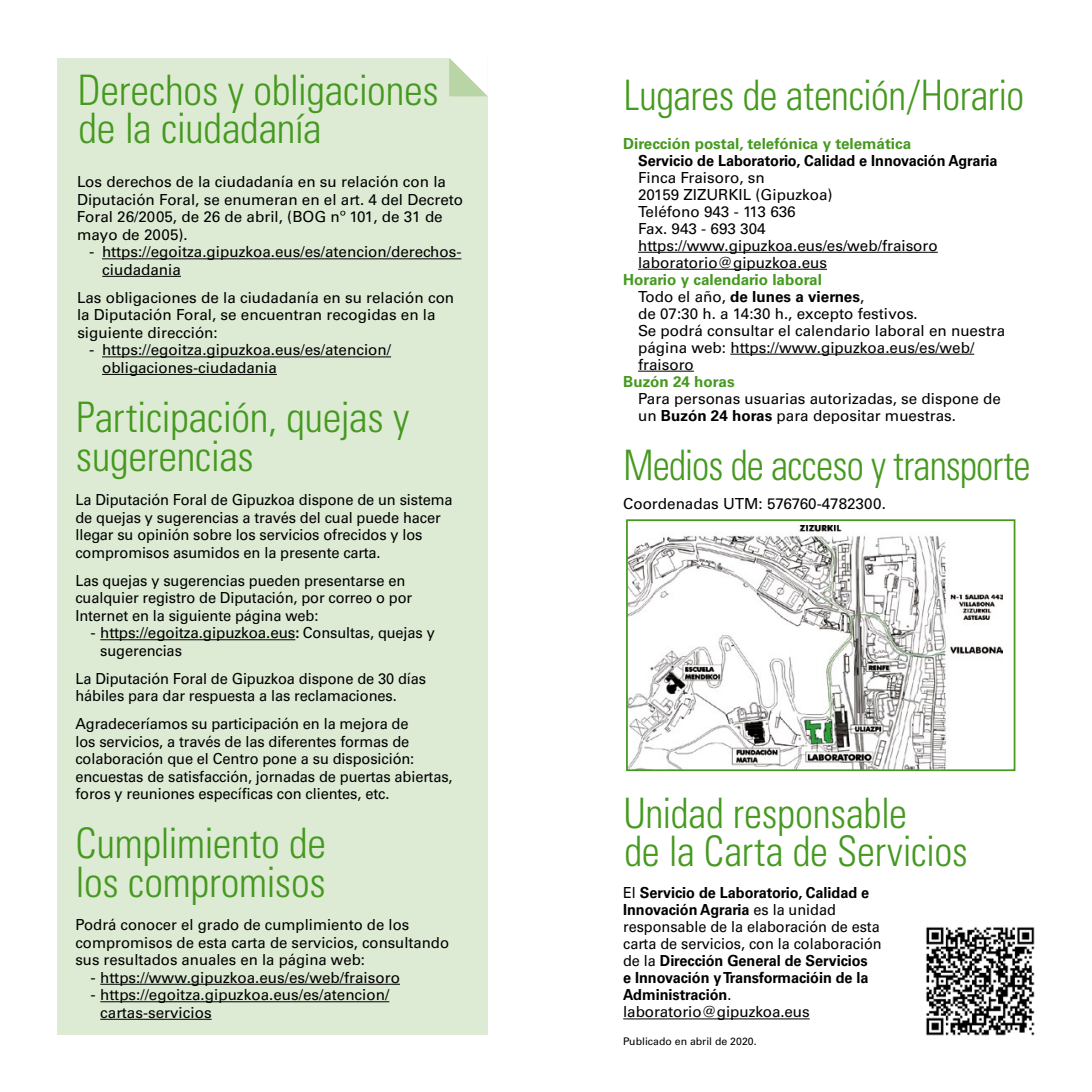
<style>
.page{position:relative;width:1092px;height:1092px;background:#fff}
.page>*{position:absolute;margin:0;border:0;box-sizing:border-box;transform-origin:0 0}
.SIN_PART{font:300 condensed 42px/38.5px "Univers";letter-spacing:-.01em;color:#45991f}
.SIN_PART-2{font:300 condensed 42px/38.5px "Univers";letter-spacing:-.01em;color:#45991f;scale:.96 1}
.SIN_PART-3{font:300 condensed 42px "Univers";letter-spacing:-.01em;color:#45991f;scale:.95 1}
.SIN_PART-4{font:300 condensed 42px "Univers";letter-spacing:-.01em;color:#45991f;scale:.92 1}
.SIN_PART-5{font:15.22px/17.5px "Univers";color:#000}
.SIN_PART-6{font:15.22px/17.5px "Univers";color:#000;scale:.96 1}
.SIN_PART-7{font:700 15.22px/17px "Univers";letter-spacing:-.005em;color:#000;scale:.95 1}
.SIN_PART-8{font:700 15.22px "Univers";color:#45991f}
.SIN_PART-9{font:10.5px "Univers";color:#000}
.s1{font-size:15.75px}
.s2{font-weight:700}
.s3{font-weight:400}
</style>
<div class="page">
<div style="left:57px;top:58px;width:430px;height:976px;background:#ddebd4"></div>
<svg style="left:449px;top:58px;width:39px;height:38px"></svg>
<hr style="left:102px;top:258px;width:359px;height:1px;background:#000">
<hr style="left:102px;top:276px;width:79px;height:1px;background:#000">
<hr style="left:102px;top:356px;width:289px;height:1px;background:#000">
<hr style="left:102px;top:374px;width:175px;height:1px;background:#000">
<hr style="left:100px;top:983px;width:300px;height:1px;background:#000">
<hr style="left:100px;top:1001px;width:289px;height:1px;background:#000">
<hr style="left:100px;top:1018px;width:111px;height:1px;background:#000">
<hr style="left:100px;top:639px;width:195px;height:1px;background:#000">
<hr style="left:623px;top:1018px;width:186px;height:1px;background:#000">
<hr style="left:638px;top:252px;width:299px;height:1px;background:#000">
<hr style="left:638px;top:269px;width:189px;height:1px;background:#000">
<hr style="left:730px;top:354px;width:244px;height:1px;background:#000">
<hr style="left:638px;top:371px;width:56px;height:1px;background:#000">
<img style="left:629px;top:525px;width:373px;height:243px">
<div style="left:626px;top:519px;width:389px;height:252px;border:2px solid #45991f"></div>
<img style="left:926px;top:927px;width:109px;height:109px">
<p class="SIN_PART" style="left:77px;top:70px;width:363px">Derechos y obligaciones de la ciudadanía</p>
<p class="SIN_PART-5" style="left:77px;top:173px;width:388px">Los derechos de la ciudadanía en su relación con la Diputación Foral, se enumeran en el art. 4 del Decreto Foral 26/2005, de 26 de abril, (BOG nº 101, de 31 de mayo de 2005).</p>
<p class="SIN_PART-5" style="left:102px;top:243px;width:360px;text-indent:-13px"><span class="s1">-</span> https://egoitza.gipuzkoa.eus/es/atencion/derechos&shy;ciudadania</p>
<p class="SIN_PART-5" style="left:77px;top:289px;width:379px">Las obligaciones de la ciudadanía en su relación con la Diputación Foral, se encuentran recogidas en la siguiente dirección:</p>
<p class="SIN_PART-5" style="left:102px;top:341px;width:290px;text-indent:-13px"><span class="s1">-</span> https://egoitza.gipuzkoa.eus/es/atencion/ obligaciones-ciudadania</p>
<p class="SIN_PART" style="left:76px;top:398px;width:335px">Participación, quejas y sugerencias</p>
<p class="SIN_PART-6" style="left:75px;top:491px;width:394px">La Diputación Foral de Gipuzkoa dispone de un sistema de quejas y sugerencias a través del cual puede hacer llegar su opinión sobre los servicios ofrecidos y los compromisos asumidos en la presente carta.</p>
<p class="SIN_PART-6" style="left:75px;top:571px;width:352px">Las quejas y sugerencias pueden presentarse en cualquier registro de Diputación, por correo o por<br>Internet en la siguiente página web:</p>
<p class="SIN_PART-5" style="left:100px;top:624px;width:336px;text-indent:-10px"><span class="s1">-</span> https://egoitza.gipuzkoa.eus<span class="s2">:</span> Consultas, quejas y sugerencias</p>
<p class="SIN_PART-6" style="left:75px;top:669px;width:367px">La Diputación Foral de Gipuzkoa dispone de 30 días hábiles para dar respuesta a las reclamaciones.</p>
<p class="SIN_PART-6" style="left:75px;top:715px;width:394px">Agradeceríamos su participación en la mejora de<br>los servicios, a través de las diferentes formas de colaboración que el Centro pone a su disposición: encuestas de satisfacción, jornadas de puertas abiertas, foros y reuniones específicas con clientes, etc.</p>
<p class="SIN_PART" style="left:75px;top:824px;width:252px">Cumplimiento de los compromisos</p>
<p class="SIN_PART-5" style="left:75px;top:916px;width:375px">Podrá conocer el grado de cumplimiento de los compromisos de esta carta de servicios, consultando sus resultados anuales en la página web:</p>
<p class="SIN_PART-5" style="left:90px;top:968px;width:311px"><span class="s1">-</span> https://www.gipuzkoa.eus/es/web/fraisoro</p>
<p class="SIN_PART-5" style="left:100px;top:986px;width:290px;text-indent:-10px"><span class="s1">-</span> https://egoitza.gipuzkoa.eus/es/atencion/ cartas-servicios</p>
<p class="SIN_PART-3" style="left:623px;top:70px;width:423px">Lugares de atención/Horario</p>
<p class="SIN_PART-8" style="left:623px;top:134px;width:289px">Dirección postal, telefónica y telemática</p>
<p class="SIN_PART-7" style="left:638px;top:152px;width:380px">Servicio de Laboratorio, Calidad e Innovación Agraria</p>
<p class="SIN_PART-5" style="left:638px;top:169px;width:128px">Finca Fraisoro, sn</p>
<p class="SIN_PART-5" style="left:638px;top:186px;width:196px">20159 ZIZURKIL (Gipuzkoa)</p>
<p class="SIN_PART-5" style="left:638px;top:203px;width:159px">Teléfono 943 - 113 636</p>
<p class="SIN_PART-5" style="left:638px;top:220px;width:129px">Fax. 943 - 693 304</p>
<p class="SIN_PART-5" style="left:638px;top:237px;width:301px">https://www.gipuzkoa.eus/es/web/fraisoro</p>
<p class="SIN_PART-5" style="left:638px;top:254px;width:190px">laboratorio@gipuzkoa.eus</p>
<p class="SIN_PART-8" style="left:623px;top:270px;width:200px">Horario y calendario laboral</p>
<p class="SIN_PART-5" style="left:638px;top:288px;width:281px;line-height:17px">Todo el año, <span class="s2">de lunes a viernes</span>,<br>de 07:30 h. a 14:30 h., excepto festivos.</p>
<p class="SIN_PART-5" style="left:638px;top:322px;width:368px;line-height:17px">Se podrá consultar el calendario laboral en nuestra página web: https://www.gipuzkoa.eus/es/web/ fraisoro</p>
<p class="SIN_PART-8" style="left:623px;top:372px;width:113px">Buzón 24 horas</p>
<p class="SIN_PART-5" style="left:638px;top:390px;width:364px;line-height:17px">Para personas usuarias autorizadas, se dispone de un <span class="s2">Buzón 24 horas</span> para depositar muestras.</p>
<p class="SIN_PART-4" style="left:623px;top:439px;width:444px">Medios de acceso y transporte</p>
<p class="SIN_PART-5" style="left:623px;top:495px;width:264px">Coordenadas UTM: 576760-4782300.</p>
<p class="SIN_PART-2" style="left:623px;top:793px;width:360px">Unidad responsable<br>de la Carta de Servicios</p>
<p class="SIN_PART-7" style="left:623px;top:884px;width:274px"><span class="s3">El</span> Servicio de Laboratorio, Calidad e Innovación Agraria <span class="s3">es la unidad responsable de la elaboración de esta carta de servicios, con la colaboración de la</span> Dirección General de Servicios<br>e Innovación y Transformacióin de la Administración<span class="s3">.</span></p>
<p class="SIN_PART-5" style="left:623px;top:1003px;width:188px">laboratorio@gipuzkoa.eus</p>
<p class="SIN_PART-9" style="left:623px;top:1035px;width:135px">Publicado en abril de 2020.</p>
</div>
